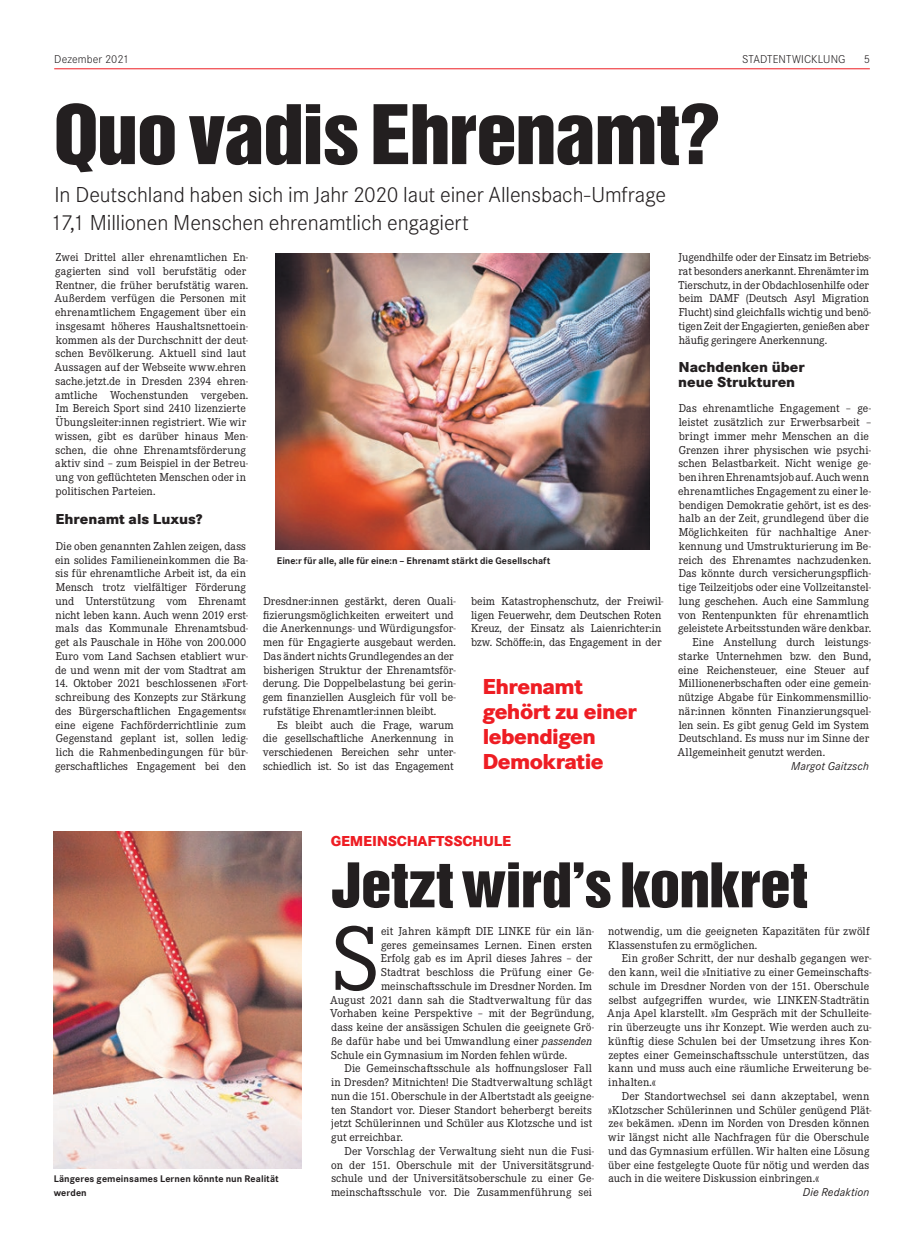
<style>
.page{position:relative;width:922px;height:1258px;background:#fff}
.page>*{position:absolute;margin:0;border:0;box-sizing:border-box;transform-origin:0 0}
.t1{font:94.38px "Corporate E Pro";color:#231f20}
.t2{font:75px "Helvetica Inserat";letter-spacing:-.02em;color:#231f20;scale:1.1 1}
.t3{font:56.25px "Helvetica Inserat";letter-spacing:-.01em;color:#231f20;scale:1.1 1}
.t4{font:300 22.5px/27.5px "Corporate S Pro";letter-spacing:-.005em;color:#231f20}
.t5{font:800 22.5px/25px "Corporate S Pro";letter-spacing:-.025em;color:#ee1d23}
.t6{font:800 15px/15px "Corporate S Pro";color:#231f20}
.t7{font:800 15px "Corporate S Pro";letter-spacing:-.01em;color:#ee1d23}
.t8{font:11.88px/13.8px "Corporate E Pro";color:#231f20}
.t9{font:11.88px "Corporate E Pro";letter-spacing:.02em;color:#231f20}
.t10{font:300 11.88px "Corporate S Pro";letter-spacing:.01em;color:#231f20}
.t11{font:italic 11.88px "Corporate S Pro";letter-spacing:.01em;color:#231f20}
.t12{font:700 10px/13.8px "Corporate S Pro";letter-spacing:.005em;color:#231f20}
.s1{font-style:italic}
</style>
<div class="page">
<hr style="left:54px;top:68px;width:815px;height:1px;background:#ee1d23">
<img style="left:54px;top:831px;width:247px;height:337px">
<img style="left:276px;top:254px;width:373px;height:296px">
<p class="t10" style="left:54px;top:51px;width:77px">Dezember 2021</p>
<p class="t10" style="left:742px;top:51px;width:105px">STADTENTWICKLUNG</p>
<p class="t10" style="left:863px;top:51px;width:8px">5</p>
<h2 class="t2" style="left:53px;top:90px;width:607px">Quo vadis Ehrenamt?</h2>
<h3 class="t4" style="left:51px;top:180px;width:616px">In Deutschland haben sich im Jahr 2020 laut einer Allensbach-Umfrage<br>17,1 Millionen Menschen ehrenamtlich engagiert</h3>
<p class="t8" style="left:55px;top:250px;width:195px">Zwei Drittel aller ehrenamtlichen En&shy;gagierten sind voll berufstätig oder Rentner, die früher berufstätig waren.<br>Außerdem verfügen die Personen mit ehrenamtlichem Engagement über ein insgesamt höheres Haushaltsnettoein&shy;kommen als der Durchschnitt der deut&shy;schen Bevölkerung. Aktuell sind laut Aussagen auf der Webseite www.ehren sache.jetzt.de in Dresden 2394 ehren&shy;amtliche Wochenstunden vergeben.<br>Im Bereich Sport sind 2410 lizenzierte Übungsleiter:innen registriert. Wie wir wissen, gibt es darüber hinaus Men&shy;schen, die ohne Ehrenamtsförderung aktiv sind – zum Beispiel in der Betreu&shy;ung von geflüchteten Menschen oder in politischen Parteien.</p>
<p class="t6" style="left:56px;top:510px;width:148px">Ehrenamt als Luxus?</p>
<p class="t8" style="left:55px;top:538px;width:194px">Die oben genannten Zahlen zeigen, dass ein solides Familieneinkommen die Ba&shy;sis für ehrenamtliche Arbeit ist, da ein Mensch trotz vielfältiger Förderung und Unterstützung vom Ehrenamt nicht leben kann. Auch wenn 2019 erst&shy;mals das Kommunale Ehrenamtsbud&shy;get als Pauschale in Höhe von 200.000<br>Euro vom Land Sachsen etabliert wur&shy;de und wenn mit der vom Stadtrat am</p>
<p class="t8" style="left:55px;top:676px;width:195px">14. Oktober 2021 beschlossenen »Fort&shy;schreibung des Konzepts zur Stärkung des Bürgerschaftlichen Engagements« eine eigene Fachförderrichtlinie zum Gegenstand geplant ist, sollen ledig&shy;lich die Rahmenbedingungen für bür&shy;gerschaftliches Engagement bei den</p>
<p class="t12" style="left:277px;top:552px;width:275px">Eine:r für alle, alle für eine:n – Ehrenamt stärkt die Gesellschaft</p>
<p class="t8" style="left:263px;top:593px;width:195px">Dresdner:innen gestärkt, deren Quali&shy;fizierungsmöglichkeiten erweitert und die Anerkennungs- und Würdigungsfor&shy;men für Engagierte ausgebaut werden.<br>Das ändert nichts Grundlegendes an der bisherigen Struktur der Ehrenamtsför&shy;derung. Die Doppelbelastung bei gerin&shy;gem finanziellen Ausgleich für voll be&shy;rufstätige Ehrenamtler:innen bleibt.</p>
<p class="t8" style="left:263px;top:717px;width:194px;text-indent:14px">Es bleibt auch die Frage, warum die gesellschaftliche Anerkennung in verschiedenen Bereichen sehr unter&shy;schiedlich ist. So ist das Engagement</p>
<p class="t8" style="left:471px;top:593px;width:194px">beim Katastrophenschutz, der Freiwil&shy;ligen Feuerwehr, dem Deutschen Roten Kreuz, der Einsatz als Laienrichter:in bzw. Schöffe:in, das Engagement in der</p>
<h3 class="t5" style="left:482px;top:672px;width:156px">Ehrenamt gehört zu einer lebendigen<br>Demokratie</h3>
<p class="t8" style="left:678px;top:250px;width:194px">Jugendhilfe oder der Einsatz im Betriebs&shy;rat besonders anerkannt. Ehrenämter im Tierschutz, in der Obdachlosenhilfe oder beim DAMF (Deutsch Asyl Migration Flucht) sind gleichfalls wichtig und benö&shy;tigen Zeit der Engagierten, genießen aber häufig geringere Anerkennung.</p>
<p class="t6" style="left:678px;top:359px;width:128px">Nachdenken über neue Strukturen</p>
<p class="t8" style="left:678px;top:401px;width:194px">Das ehrenamtliche Engagement – ge-</p>
<p class="t8" style="left:678px;top:415px;width:194px">leistet zusätzlich zur Erwerbsarbeit –</p>
<p class="t8" style="left:678px;top:428px;width:191px">bringt immer mehr Menschen an die</p>
<p class="t8" style="left:678px;top:442px;width:194px">Grenzen ihrer physischen wie psychi-</p>
<p class="t8" style="left:678px;top:456px;width:194px">schen Belastbarkeit. Nicht wenige ge-</p>
<p class="t8" style="left:678px;top:470px;width:191px">ben ihren Ehrenamtsjob auf. Auch wenn</p>
<p class="t8" style="left:678px;top:483px;width:194px">ehrenamtliches Engagement zu einer le-</p>
<p class="t8" style="left:678px;top:497px;width:194px">bendigen Demokratie gehört, ist es des-</p>
<p class="t8" style="left:678px;top:511px;width:192px">halb an der Zeit, grundlegend über die</p>
<p class="t8" style="left:678px;top:525px;width:194px">Möglichkeiten für nachhaltige Aner-</p>
<p class="t9" style="left:678px;top:538px;width:194px">kennung und Umstrukturierung im Be-</p>
<p class="t8" style="left:678px;top:552px;width:194px">reich des Ehrenamtes nachzudenken.</p>
<p class="t8" style="left:678px;top:566px;width:194px">Das könnte durch versicherungspflich-</p>
<p class="t8" style="left:678px;top:580px;width:194px">tige Teilzeitjobs oder eine Vollzeitanstel-</p>
<p class="t8" style="left:678px;top:593px;width:192px">lung geschehen. Auch eine Sammlung</p>
<p class="t8" style="left:678px;top:607px;width:192px">von Rentenpunkten für ehrenamtlich</p>
<p class="t8" style="left:678px;top:621px;width:195px">geleistete Arbeitsstunden wäre denkbar.</p>
<p class="t8" style="left:692px;top:635px;width:180px">Eine Anstellung durch leistungs-</p>
<p class="t8" style="left:678px;top:648px;width:194px">starke Unternehmen bzw. den Bund,</p>
<p class="t8" style="left:678px;top:662px;width:192px">eine Reichensteuer, eine Steuer auf</p>
<p class="t8" style="left:678px;top:676px;width:194px">Millionenerbschaften oder eine gemein-</p>
<p class="t8" style="left:678px;top:690px;width:194px">nützige Abgabe für Einkommensmillio-</p>
<p class="t8" style="left:678px;top:703px;width:194px">när:innen könnten Finanzierungsquel-</p>
<p class="t8" style="left:678px;top:717px;width:192px">len sein. Es gibt genug Geld im System</p>
<p class="t8" style="left:678px;top:731px;width:192px">Deutschland. Es muss nur im Sinne der</p>
<p class="t8" style="left:677px;top:745px;width:149px">Allgemeinheit genutzt werden.</p>
<p class="t11" style="left:790px;top:757px;width:79px">Margot Gaitzsch</p>
<p class="t7" style="left:330px;top:829px;width:182px">GEMEINSCHAFTSSCHULE</p>
<h3 class="t3" style="left:330px;top:852px;width:435px">Jetzt wird’s konkret</h3>
<p class="t12" style="left:54px;top:1171px;width:226px">Längeres gemeinsames Lernen könnte nun Realität werden</p>
<h1 class="t1" style="left:332px;top:895px;width:47px">S</h1>
<p class="t9" style="left:381px;top:923px;width:214px">eit Jahren kämpft DIE LINKE für ein län-</p>
<p class="t8" style="left:381px;top:937px;width:213px">geres gemeinsames Lernen. Einen ersten</p>
<p class="t8" style="left:381px;top:951px;width:213px">Erfolg gab es im April dieses Jahres – der</p>
<p class="t8" style="left:381px;top:965px;width:214px">Stadtrat beschloss die Prüfung einer Ge-</p>
<p class="t8" style="left:381px;top:978px;width:213px">meinschaftsschule im Dresdner Norden. Im</p>
<p class="t8" style="left:330px;top:992px;width:263px">August 2021 dann sah die Stadtverwaltung für das</p>
<p class="t8" style="left:330px;top:1006px;width:265px">Vorhaben keine Perspektive – mit der Begründung,</p>
<p class="t8" style="left:331px;top:1020px;width:264px">dass keine der ansässigen Schulen die geeignete Grö-</p>
<p class="t8" style="left:331px;top:1033px;width:262px">ße dafür habe und bei Umwandlung einer <span class="s1">passenden</span></p>
<p class="t8" style="left:331px;top:1047px;width:237px">Schule ein Gymnasium im Norden fehlen würde.</p>
<p class="t8" style="left:344px;top:1061px;width:249px">Die Gemeinschaftsschule als hoffnungsloser Fall</p>
<p class="t8" style="left:331px;top:1075px;width:263px">in Dresden? Mitnichten! Die Stadtverwaltung schlägt</p>
<p class="t8" style="left:331px;top:1088px;width:265px">nun die 151. Oberschule in der Albertstadt als geeigne-</p>
<p class="t8" style="left:331px;top:1102px;width:262px">ten Standort vor. Dieser Standort beherbergt bereits</p>
<p class="t8" style="left:330px;top:1116px;width:263px">jetzt Schülerinnen und Schüler aus Klotzsche und ist</p>
<p class="t8" style="left:331px;top:1130px;width:73px">gut erreichbar.</p>
<p class="t8" style="left:344px;top:1143px;width:251px">Der Vorschlag der Verwaltung sieht nun die Fusi-</p>
<p class="t8" style="left:331px;top:1157px;width:264px">on der 151. Oberschule mit der Universitätsgrund-</p>
<p class="t8" style="left:331px;top:1171px;width:264px">schule und der Universitätsoberschule zu einer Ge-</p>
<p class="t8" style="left:331px;top:1185px;width:262px">meinschaftsschule vor. Die Zusammenführung sei</p>
<p class="t8" style="left:608px;top:923px;width:263px">notwendig, um die geeigneten Kapazitäten für zwölf<br>Klassenstufen zu ermöglichen.</p>
<p class="t8" style="left:607px;top:951px;width:266px;text-indent:15px">Ein großer Schritt, der nur deshalb gegangen wer&shy;den kann, weil die »Initiative zu einer Gemeinschafts&shy;schule im Dresdner Norden von der 151. Oberschule selbst aufgegriffen wurde«, wie LINKEN-Stadträtin Anja Apel klarstellt. »Im Gespräch mit der Schulleite&shy;rin überzeugte uns ihr Konzept. Wie werden auch zu&shy;künftig diese Schulen bei der Umsetzung ihres Kon&shy;zeptes einer Gemeinschaftsschule unterstützen, das kann und muss auch eine räumliche Erweiterung be&shy;inhalten.«</p>
<p class="t8" style="left:608px;top:1088px;width:265px;text-indent:14px">Der Standortwechsel sei dann akzeptabel, wenn »Klotzscher Schülerinnen und Schüler genügend Plät&shy;ze« bekämen. »Denn im Norden von Dresden können wir längst nicht alle Nachfragen für die Oberschule und das Gymnasium erfüllen. Wir halten eine Lösung über eine festgelegte Quote für nötig und werden das auch in die weitere Diskussion einbringen.«</p>
<p class="t11" style="left:802px;top:1183px;width:68px">Die Redaktion</p>
</div>
